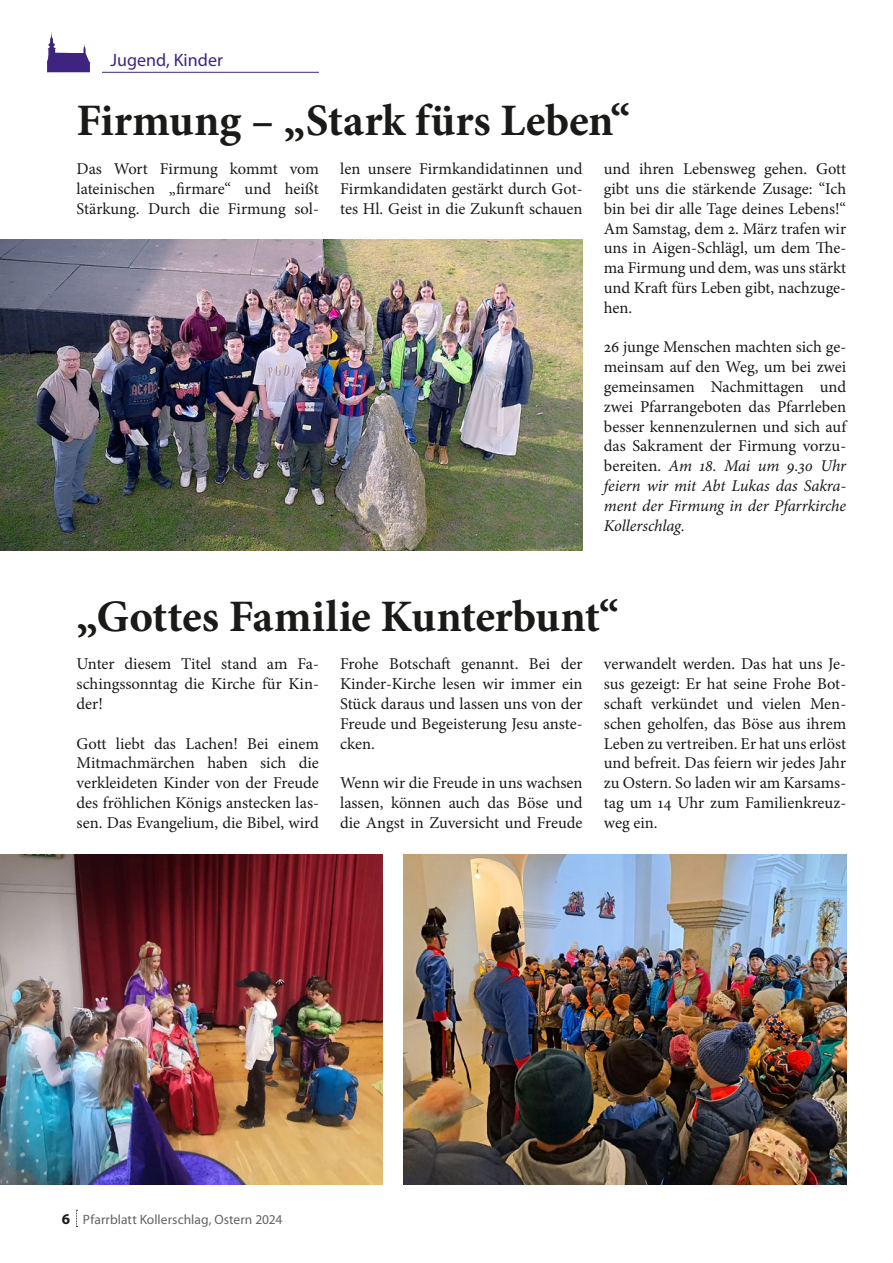
<style>
.page{position:relative;width:893px;height:1263px;background:#fff}
.page>*{position:absolute;margin:0;border:0;box-sizing:border-box;transform-origin:0 0}
.t1{font:700 45px "Minion Pro";letter-spacing:-.005em;color:#1a1a18}
.t2{font:18px "Myriad Pro";color:#3e2581}
.t3{font:16.5px/19.8px "Minion Pro";color:#1a1a18;text-align:justify}
.t4{font:13.5px "Myriad Pro";letter-spacing:.005em;color:#636362}
.s1{font-style:italic}
.s2{font-weight:700;font-size:15px;color:#1a1a18}
</style>
<div class="page">
<img style="left:0;top:239px;width:583px;height:311px">
<img style="left:0;top:855px;width:383px;height:329px">
<img style="left:404px;top:855px;width:442px;height:329px">
<svg style="left:76px;top:1210px;width:2px;height:17px"></svg>
<hr style="left:102px;top:72px;width:217px;height:1px;background:#3e2581">
<svg style="left:47px;top:32px;width:43px;height:40px"></svg>
<p class="t2" style="left:111px;top:49px;width:114px">Jugend, Kinder</p>
<h1 class="t1" style="left:77px;top:89px;width:556px">Firmung – „Stark fürs Leben“</h1>
<p class="t3" style="left:77px;top:159px;width:244px">Das Wort Firmung kommt vom lateinischen „firmare“ und heißt Stärkung. Durch die Firmung sol-</p>
<p class="t3" style="left:340px;top:159px;width:244px">len unsere Firmkandidatinnen und Firmkandidaten gestärkt durch Got&shy;tes Hl. Geist in die Zukunft schauen</p>
<p class="t3" style="left:604px;top:159px;width:244px">und ihren Lebensweg gehen. Gott gibt uns die stärkende Zusage: “Ich bin bei dir alle Tage deines Lebens!“ Am Samstag, dem 2. März trafen wir uns in Aigen-Schlägl, um dem The&shy;ma Firmung und dem, was uns stärkt und Kraft fürs Leben gibt, nachzuge&shy;hen.</p>
<p class="t3" style="left:604px;top:337px;width:244px">26 junge Menschen machten sich ge&shy;meinsam auf den Weg, um bei zwei gemeinsamen Nachmittagen und zwei Pfarrangeboten das Pfarrleben besser kennenzulernen und sich auf das Sakrament der Firmung vorzu&shy;bereiten. <span class="s1">Am 18. Mai um 9.30 Uhr feiern wir mit Abt Lukas das Sakra&shy;ment der Firmung in der Pfarrkirche Kollerschlag.</span></p>
<h1 class="t1" style="left:77px;top:585px;width:544px">„Gottes Familie Kunterbunt“</h1>
<p class="t3" style="left:77px;top:654px;width:244px">Unter diesem Titel stand am Fa&shy;schingssonntag die Kirche für Kin&shy;der!</p>
<p class="t3" style="left:77px;top:733px;width:244px">Gott liebt das Lachen! Bei einem Mitmachmärchen haben sich die verkleideten Kinder von der Freude des fröhlichen Königs anstecken las&shy;sen. Das Evangelium, die Bibel, wird</p>
<p class="t3" style="left:340px;top:654px;width:244px">Frohe Botschaft genannt. Bei der Kinder-Kirche lesen wir immer ein Stück daraus und lassen uns von der Freude und Begeisterung Jesu anste&shy;cken.</p>
<p class="t3" style="left:340px;top:773px;width:244px">Wenn wir die Freude in uns wachsen lassen, können auch das Böse und die Angst in Zuversicht und Freude</p>
<p class="t3" style="left:604px;top:654px;width:244px">verwandelt werden. Das hat uns Je&shy;sus gezeigt: Er hat seine Frohe Bot&shy;schaft verkündet und vielen Men&shy;schen geholfen, das Böse aus ihrem Leben zu vertreiben. Er hat uns erlöst und befreit. Das feiern wir jedes Jahr zu Ostern. So laden wir am Karsams&shy;tag um 14 Uhr zum Familienkreuz&shy;weg ein.</p>
<p class="t4" style="left:62px;top:1211px;width:222px"><span class="s2">6</span> Pfarrblatt Kollerschlag, Ostern 2024</p>
</div>
